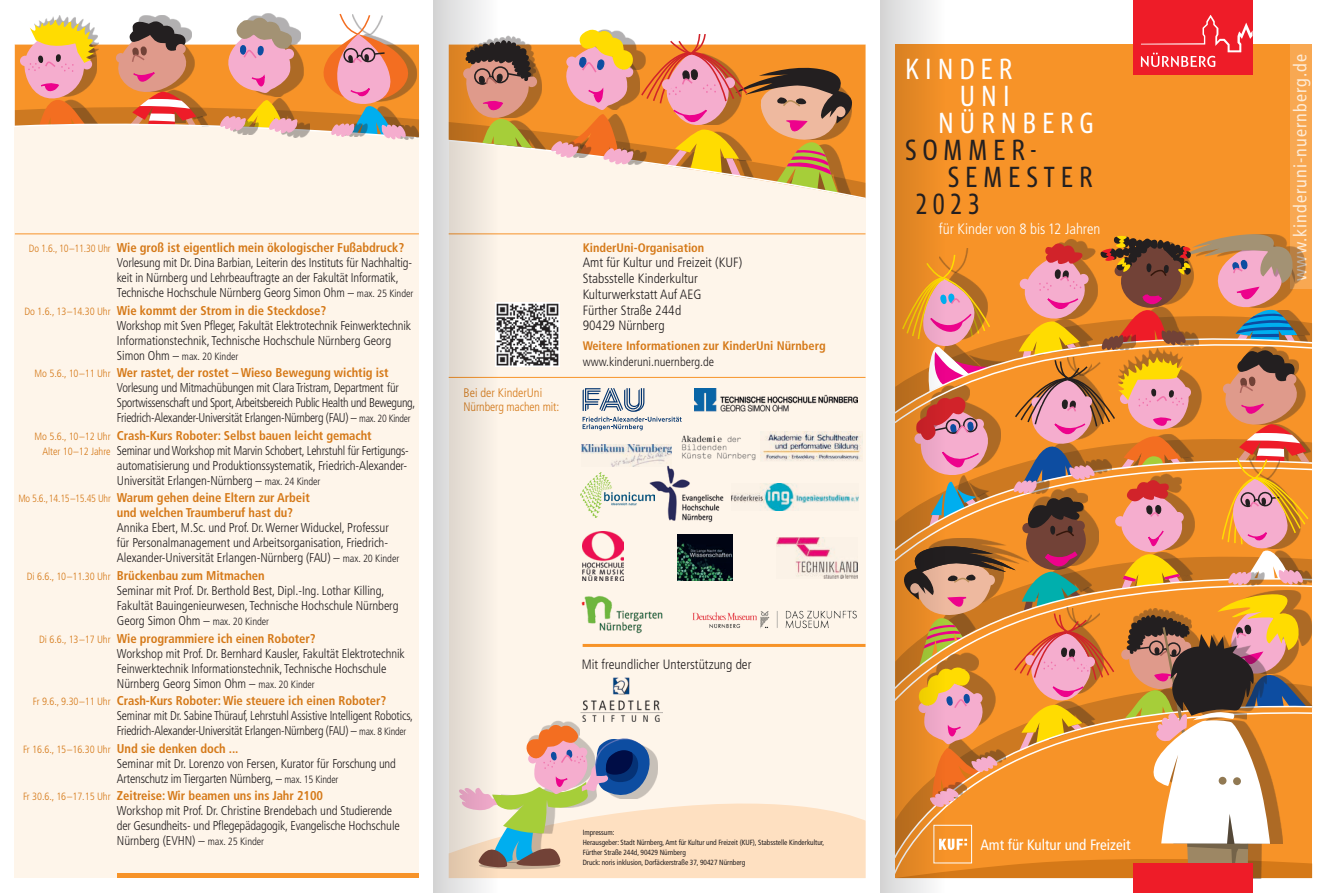
<style>
.page{position:relative;width:1327px;height:893px;background:#fff}
.page>*{position:absolute;margin:0;border:0;box-sizing:border-box;transform-origin:0 0}
.t1{font:30px "Vista Sans Nar OT";letter-spacing:.18em;color:#231f20}
.t2{font:30px "Vista Sans Nar OT";letter-spacing:.18em;color:#fff}
.t3{font:condensed 18px "Frutiger";letter-spacing:.06em;color:#feecd8}
.t4{font:300 condensed 15px "Frutiger";color:#fff}
.t5{font:condensed 15px "Frutiger";color:#fff}
.t6{font:300 condensed 13.5px/15.8px "Frutiger LT Std";color:#231f20}
.t7{font:300 condensed 12.75px/15px "Frutiger LT Std";letter-spacing:-.01em;color:#231f20}
.t8{font:300 condensed 12.75px/15px "Frutiger LT Std";letter-spacing:-.01em;color:#231f20;scale:.95 1}
.t9{font:700 condensed 12.75px/15px "Frutiger LT Std";letter-spacing:-.005em;color:#d57918}
.t10{font:700 condensed 12.3px "Frutiger LT Std";color:#d57918}
.t11{font:300 condensed 12.3px/13.8px "Frutiger LT Std";letter-spacing:-.01em;color:#d57918}
.t12{font:300 condensed 12.3px "Frutiger LT Std";color:#231f20}
.t13{font:300 condensed 10.5px "Frutiger LT Std";letter-spacing:-.005em;color:#d57918}
.t14{font:300 condensed 10.5px "Frutiger LT Std";letter-spacing:-.005em;color:#231f20}
.t15{font:condensed 7.5px/10.2px "Frutiger";letter-spacing:-.005em;color:#231f20}
.s1{font-size:10.5px;color:#d57918}
.s2{font-weight:700;color:#d57918}
.s3{font-size:10.5px}
.s4{font-size:12.75px}
.s5{font-weight:300;font-size:10.5px}
.s6{font-weight:700;font-size:12.75px}
</style>
<div class="page">
<div style="left:449px;top:45px;width:416px;height:833px;background:#fef5ea"></div>
<div style="left:15px;top:45px;width:404px;height:833px;background:#fef5ea"></div>
<div style="left:895px;top:45px;width:417px;height:833px;background:#f79328"></div>
<div style="left:1290px;top:45px;width:24px;height:244px;background:#f8a852"></div>
<div style="left:1133px;top:0;width:119px;height:74px;background:#ee1c28"></div>
<svg style="left:1141px;top:15px;width:111px;height:52px"></svg>
<div style="left:1133px;top:863px;width:119px;height:30px;background:#ee1c28"></div>
<svg style="left:944px;top:229px;width:370px;height:651px"></svg>
<hr style="left:449px;top:377px;width:416px;height:1px;background:#f79328">
<div style="left:528px;top:720px;width:52px;height:34px;background:#231f20;opacity:.25"></div>
<svg style="left:497px;top:724px;width:368px;height:154px"></svg>
<hr style="left:15px;top:233px;width:404px;height:1px;background:#f79328">
<hr style="left:449px;top:233px;width:416px;height:1px;background:#f79328">
<hr style="left:117px;top:874px;width:302px;height:4px;background:#f79328">
<svg style="left:14px;top:13px;width:405px;height:127px"></svg>
<svg style="left:434px;top:0;width:63px;height:893px"></svg>
<svg style="left:880px;top:0;width:64px;height:893px"></svg>
<svg style="left:449px;top:29px;width:416px;height:170px"></svg>
<div style="left:463px;top:68px;width:11px;height:11px;background:#df9a8b;border-radius:50%"></div>
<img style="left:495px;top:302px;width:64px;height:64px">
<hr style="left:582px;top:644px;width:283px;height:3px;background:#f79328">
<img style="left:681px;top:435px;width:75px;height:26px">
<img style="left:582px;top:445px;width:89px;height:22px">
<img style="left:649px;top:464px;width:75px;height:59px">
<img style="left:731px;top:483px;width:127px;height:27px">
<img style="left:694px;top:389px;width:163px;height:22px">
<img style="left:677px;top:534px;width:55px;height:46px">
<img style="left:582px;top:532px;width:42px;height:48px">
<img style="left:581px;top:595px;width:82px;height:39px">
<img style="left:777px;top:538px;width:80px;height:40px">
<img style="left:580px;top:472px;width:74px;height:45px">
<img style="left:760px;top:432px;width:101px;height:29px">
<img style="left:580px;top:678px;width:82px;height:43px">
<svg style="left:582px;top:388px;width:99px;height:42px"></svg>
<img style="left:692px;top:610px;width:165px;height:19px">
<p class="t7" style="left:117px;top:240px;width:298px;text-indent:-88px"><span class="s1">Do 1.6., 10–11.30 Uhr</span> <span class="s2">Wie groß ist eigentlich mein ökologischer Fußabdruck?<br></span>Vorlesung mit Dr. Dina Barbian, Leiterin des Instituts für Nachhaltig&shy;keit in Nürnberg und Lehrbeauftragte an der Fakultät Informatik, Technische Hochschule Nürnberg Georg Simon Ohm – <span class="s3">max. 25 Kinder</span></p>
<p class="t7" style="left:117px;top:303px;width:296px;text-indent:-93px"><span class="s1">Do 1.6., 13–14.30 Uhr</span> <span class="s2">Wie kommt der Strom in die Steckdose?<br></span>Workshop mit Sven Pfleger, Fakultät Elektrotechnik Feinwerktechnik<br>Informationstechnik, Technische Hochschule Nürnberg Georg</p>
<p class="t14" style="left:117px;top:350px;width:123px"><span class="s4">Simon Ohm –</span> max. 20 Kinder</p>
<p class="t8" style="left:117px;top:365px;width:316px;text-indent:-82px"><span class="s1">Mo 5.6., 10–11 Uhr</span> <span class="s2">Wer rastet, der rostet – Wieso Bewegung wichtig ist </span>Vorlesung und Mitmachübungen mit Clara Tristram, Department für Sportwissenschaft und Sport, Arbeitsbereich Public Health und Bewegung, Friedrich-Alexander-Universität Erlangen-Nürnberg (FAU) – <span class="s3">max. 20 Kinder</span></p>
<p class="t9" style="left:35px;top:428px;width:339px"><span class="s5">Mo 5.6., 10–12 Uhr</span> Crash-Kurs Roboter: Selbst bauen leicht gemacht</p>
<p class="t8" style="left:42px;top:443px;width:387px"><span class="s1">Alter 10–12 Jahre</span> Seminar und Workshop mit Marvin Schobert, Lehrstuhl für Fertigungs-</p>
<p class="t7" style="left:117px;top:458px;width:292px">automatisierung und Produktionssystematik, Friedrich-Alexander-</p>
<p class="t7" style="left:117px;top:473px;width:205px">Universität Erlangen-Nürnberg – <span class="s3">max. 24 Kinder</span></p>
<p class="t9" style="left:117px;top:490px;width:194px;text-indent:-99px"><span class="s5">Mo 5.6., 14.15–15.45 Uhr</span> Warum gehen deine Eltern zur Arbeit und welchen Traumberuf hast du?</p>
<p class="t7" style="left:117px;top:521px;width:284px">Annika Ebert, M.Sc. und Prof. Dr. Werner Widuckel, Professur für Personalmanagement und Arbeitsorganisation, Friedrich-<br>Alexander-Universität Erlangen-Nürnberg (FAU) – <span class="s3">max. 20 Kinder</span></p>
<p class="t7" style="left:117px;top:568px;width:283px;text-indent:-90px"><span class="s1">Di 6.6., 10–11.30 Uhr</span> <span class="s2">Brückenbau zum Mitmachen<br></span>Seminar mit Prof. Dr. Berthold Best, Dipl.-Ing. Lothar Killing, Fakultät Bauingenieurwesen, Technische Hochschule Nürnberg Georg Simon Ohm – <span class="s3">max. 20 Kinder</span></p>
<p class="t7" style="left:117px;top:631px;width:289px;text-indent:-78px"><span class="s1">Di 6.6., 13–17 Uhr</span> <span class="s2">Wie programmiere ich einen Roboter?<br></span>Workshop mit Prof. Dr. Bernhard Kausler, Fakultät Elektrotechnik Feinwerktechnik Informationstechnik, Technische Hochschule Nürnberg Georg Simon Ohm – <span class="s3">max. 20 Kinder</span></p>
<p class="t8" style="left:117px;top:693px;width:313px;text-indent:-84px"><span class="s1">Fr 9.6., 9.30–11 Uhr</span> <span class="s2">Crash-Kurs Roboter: Wie steuere ich einen Roboter?<br></span>Seminar mit Dr. Sabine Thürauf, Lehrstuhl Assistive Intelligent Robotics,<br>Friedrich-Alexander-Universität Erlangen-Nürnberg (FAU) – <span class="s3">max. 8 Kinder</span></p>
<p class="t13" style="left:23px;top:743px;width:217px">Fr 16.6., 15–16.30 Uhr <span class="s6">Und sie denken doch ...</span></p>
<p class="t7" style="left:117px;top:756px;width:280px">Seminar mit Dr. Lorenzo von Fersen, Kurator für Forschung und<br>Artenschutz im Tiergarten Nürnberg, – <span class="s3">max. 15 Kinder</span></p>
<p class="t7" style="left:117px;top:789px;width:284px;text-indent:-94px"><span class="s1">Fr 30.6., 16–17.15 Uhr</span> <span class="s2">Zeitreise: Wir beamen uns ins Jahr 2100<br></span>Workshop mit Prof. Dr. Christine Brendebach und Studierende der Gesundheits- und Pflegepädagogik, Evangelische Hochschule Nürnberg (EVHN) – <span class="s3">max. 25 Kinder</span></p>
<p class="t11" style="left:463px;top:386px;width:97px">Bei der KinderUni<br>Nürnberg machen mit:</p>
<p class="t10" style="left:583px;top:240px;width:123px">KinderUni-Organisation</p>
<p class="t6" style="left:583px;top:255px;width:161px">Amt für Kultur und Freizeit (KUF)<br>Stabsstelle Kinderkultur<br>Kulturwerkstatt Auf AEG<br>Fürther Straße 244d<br>90429 Nürnberg</p>
<p class="t10" style="left:583px;top:339px;width:244px">Weitere Informationen zur KinderUni Nürnberg</p>
<p class="t12" style="left:583px;top:355px;width:133px">www.kinderuni.nuernberg.de</p>
<p class="t6" style="left:582px;top:657px;width:171px">Mit freundlicher Unterstützung der</p>
<p class="t15" style="left:583px;top:827px;width:243px">Impressum:<br>Herausgeber: Stadt Nürnberg, Amt für Kultur und Freizeit (KUF), Stabsstelle Kinderkultur, Fürther Straße 244d, 90429 Nürnberg<br>Druck: noris inklusion, Dorfäckerstraße 37, 90427 Nürnberg</p>
<h1 class="t2" style="left:905px;top:53px;width:109px">KINDER</h1>
<h1 class="t2" style="left:959px;top:80px;width:52px">UNI</h1>
<h1 class="t2" style="left:938px;top:107px;width:158px">NÜRNBERG</h1>
<h1 class="t1" style="left:905px;top:134px;width:133px">SOMMER-</h1>
<h1 class="t1" style="left:947px;top:161px;width:147px">SEMESTER</h1>
<h1 class="t1" style="left:915px;top:188px;width:66px">2023</h1>
<p class="t4" style="left:939px;top:221px;width:163px">für Kinder von 8 bis 12 Jahren</p>
<p class="t5" style="left:980px;top:835px;width:152px">Amt für Kultur und Freizeit</p>
<h2 class="t3" style="left:1289px;top:281px;width:229px;rotate:-90deg">www.kinderuni-nuernberg.de</h2>
</div>
